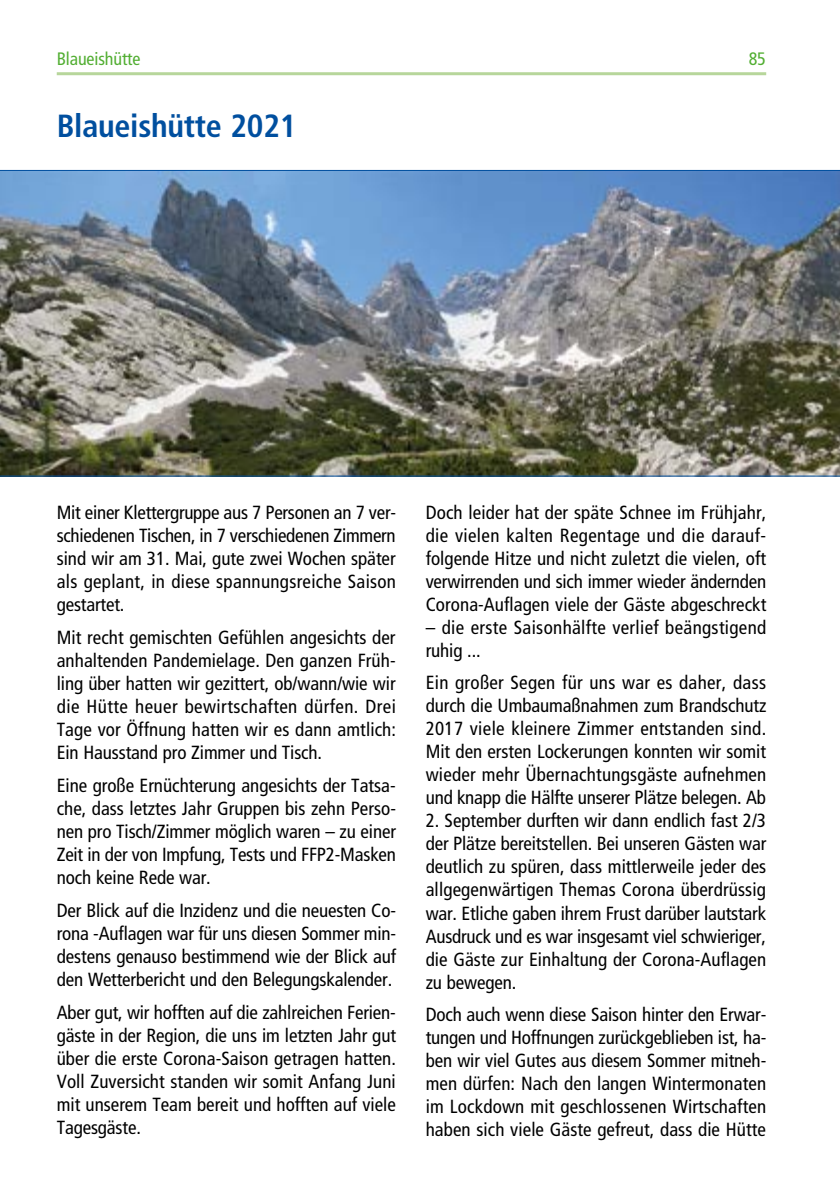
<style>
.page{position:relative;width:840px;height:1191px;background:#fff}
.page>*{position:absolute;margin:0;border:0;box-sizing:border-box;transform-origin:0 0}
.t1{font:700 condensed 32px "Frutiger";letter-spacing:-.01em;color:#004f9f}
.t2{font:condensed 19px/23px "Frutiger";color:#000;text-align:justify}
.t3{font:condensed 18px "Frutiger";letter-spacing:-.005em;color:#52ae32}
</style>
<div class="page">
<hr style="left:57px;top:72px;width:708px;height:3px;background:#b7d69b">
<img style="left:0;top:170px;width:839px;height:306px">
<p class="t3" style="left:57px;top:48px;width:85px">Blaueishütte</p>
<p class="t3" style="left:748px;top:48px;width:19px">85</p>
<h1 class="t1" style="left:57px;top:107px;width:241px">Blaueishütte 2021</h1>
<p class="t2" style="left:57px;top:501px;width:340px">Mit einer Klettergruppe aus 7 Personen an 7 ver&shy;schiedenen Tischen, in 7 verschiedenen Zimmern sind wir am 31. Mai, gute zwei Wochen später als geplant, in diese spannungsreiche Saison gestartet.</p>
<p class="t2" style="left:57px;top:626px;width:340px">Mit recht gemischten Gefühlen angesichts der anhaltenden Pandemielage. Den ganzen Früh&shy;ling über hatten wir gezittert, ob/wann/wie wir die Hütte heuer bewirtschaften dürfen. Drei Tage vor Öffnung hatten wir es dann amtlich:<br>Ein Hausstand pro Zimmer und Tisch.</p>
<p class="t2" style="left:57px;top:774px;width:340px">Eine große Ernüchterung angesichts der Tatsa&shy;che, dass letztes Jahr Gruppen bis zehn Perso&shy;nen pro Tisch/Zimmer möglich waren – zu einer Zeit in der von Impfung, Tests und FFP2-Masken noch keine Rede war.</p>
<p class="t2" style="left:57px;top:899px;width:340px">Der Blick auf die Inzidenz und die neuesten Co&shy;rona -Auflagen war für uns diesen Sommer min&shy;destens genauso bestimmend wie der Blick auf den Wetterbericht und den Belegungskalender.</p>
<p class="t2" style="left:57px;top:1001px;width:340px">Aber gut, wir hofften auf die zahlreichen Ferien&shy;gäste in der Region, die uns im letzten Jahr gut über die erste Corona-Saison getragen hatten.<br>Voll Zuversicht standen wir somit Anfang Juni mit unserem Team bereit und hofften auf viele Tagesgäste.</p>
<p class="t2" style="left:425px;top:501px;width:342px">Doch leider hat der späte Schnee im Frühjahr, die vielen kalten Regentage und die darauf&shy;folgende Hitze und nicht zuletzt die vielen, oft verwirrenden und sich immer wieder ändernden Corona-Auflagen viele der Gäste abgeschreckt</p>
<p class="t2" style="left:425px;top:616px;width:342px">– die erste Saisonhälfte verlief beängstigend ruhig ...</p>
<p class="t2" style="left:425px;top:671px;width:342px">Ein großer Segen für uns war es daher, dass durch die Umbaumaßnahmen zum Brandschutz 2017 viele kleinere Zimmer entstanden sind.<br>Mit den ersten Lockerungen konnten wir somit wieder mehr Übernachtungsgäste aufnehmen und knapp die Hälfte unserer Plätze belegen. Ab</p>
<p class="t2" style="left:425px;top:809px;width:342px">2. September durften wir dann endlich fast 2/3 der Plätze bereitstellen. Bei unseren Gästen war deutlich zu spüren, dass mittlerweile jeder des allgegenwärtigen Themas Corona überdrüssig war. Etliche gaben ihrem Frust darüber lautstark Ausdruck und es war insgesamt viel schwieriger, die Gäste zur Einhaltung der Corona-Auflagen zu bewegen.</p>
<p class="t2" style="left:425px;top:1002px;width:342px">Doch auch wenn diese Saison hinter den Erwar&shy;tungen und Hoffnungen zurückgeblieben ist, ha&shy;ben wir viel Gutes aus diesem Sommer mitneh&shy;men dürfen: Nach den langen Wintermonaten im Lockdown mit geschlossenen Wirtschaften haben sich viele Gäste gefreut, dass die Hütte</p>
</div>
